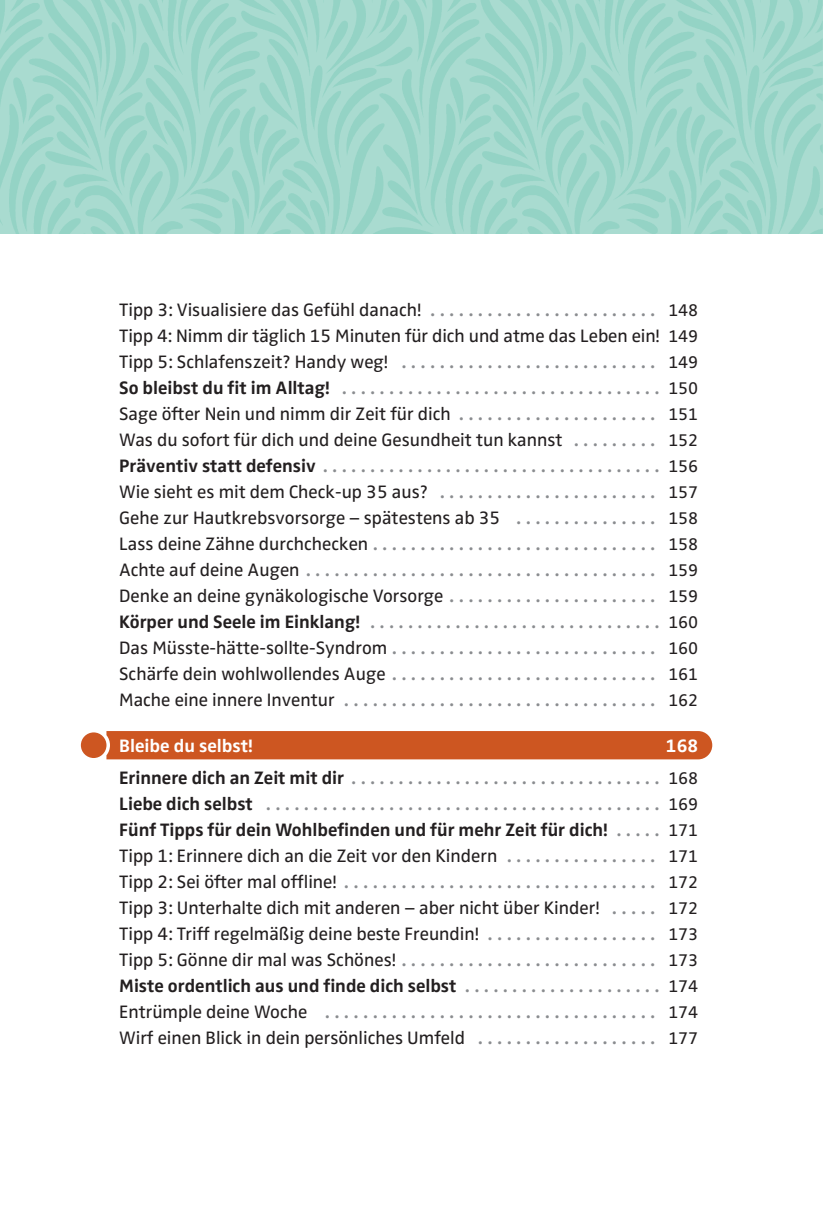
<style>
.page{position:relative;width:823px;height:1219px;background:#fff}
.page>*{position:absolute;margin:0;border:0;box-sizing:border-box;transform-origin:0 0}
.iHV_Überschrift_2{font:600 20px "Zwo Pro";color:#8a8c8f}
.iHV_Überschrift_3{font:600 20px "Zwo Pro";color:#8a8c8f}
.iHV_Überschrift_3-2{font:18.6px "Zwo Pro";color:#231f20}
.iHV_Überschrift_2-2{font:700 18.6px "Zwo Pro";color:#231f20}
.iHV_Überschrift_1{font:700 18.6px "Zwo Pro";color:#fff}
.s1{font-weight:600;font-size:20px;color:#8a8c8f}
.s2{font-size:17.4px}
.s3{font-weight:700;font-size:18.6px;color:#231f20}
.s4{font-weight:400;font-size:17.4px;color:#231f20}
.s5{font-weight:400;font-size:18.6px;color:#231f20}
.s6{font-weight:400;font-size:17.4px}
</style>
<div class="page">
<img style="left:0;top:0;width:822px;height:234px">
<svg style="left:81px;top:731px;width:630px;height:28px;background:#cf602e"></svg>
<div style="left:119px;top:735px;width:578px;height:21px;background:#cd5621"></div>
<p class="iHV_Überschrift_3-2" style="left:119px;top:299px;width:580px">Tipp 3: Visualisiere das Gefühl danach! <span class="s1">. . . . . . . . . . . . . . . . . . . . . . . .</span> <span class="s2">148</span></p>
<p class="iHV_Überschrift_3-2" style="left:119px;top:325px;width:580px">Tipp 4: Nimm dir täglich 15 Minuten für dich und atme das Leben ein! <span class="s2">149</span></p>
<p class="iHV_Überschrift_3-2" style="left:119px;top:351px;width:580px">Tipp 5: Schlafenszeit? Handy weg! <span class="s1">. . . . . . . . . . . . . . . . . . . . . . . . . . .</span> <span class="s2">149</span></p>
<p class="iHV_Überschrift_2" style="left:119px;top:376px;width:580px"><span class="s3">So bleibst du fit im Alltag!</span> . . . . . . . . . . . . . . . . . . . . . . . . . . . . . . . . . . <span class="s4">150</span></p>
<p class="iHV_Überschrift_3-2" style="left:119px;top:403px;width:580px">Sage öfter Nein und nimm dir Zeit für dich <span class="s1">. . . . . . . . . . . . . . . . . . . . .</span> <span class="s2">151</span></p>
<p class="iHV_Überschrift_3-2" style="left:119px;top:429px;width:580px">Was du sofort für dich und deine Gesundheit tun kannst <span class="s1">. . . . . . . . .</span> <span class="s2">152</span></p>
<p class="iHV_Überschrift_2" style="left:119px;top:454px;width:580px"><span class="s3">Präventiv statt defensiv</span> . . . . . . . . . . . . . . . . . . . . . . . . . . . . . . . . . . . . <span class="s4">156</span></p>
<p class="iHV_Überschrift_3-2" style="left:119px;top:481px;width:580px">Wie sieht es mit dem Check-up 35 aus? <span class="s1">. . . . . . . . . . . . . . . . . . . . . . .</span> <span class="s2">157</span></p>
<p class="iHV_Überschrift_3-2" style="left:119px;top:507px;width:580px">Gehe zur Hautkrebsvorsorge – spätestens ab 35 <span class="s1">. . . . . . . . . . . . . . .</span> <span class="s2">158</span></p>
<p class="iHV_Überschrift_3" style="left:119px;top:532px;width:580px"><span class="s5">Lass deine Zähne durchchecken</span> . . . . . . . . . . . . . . . . . . . . . . . . . . . . . . <span class="s4">158</span></p>
<p class="iHV_Überschrift_3" style="left:119px;top:558px;width:580px"><span class="s5">Achte auf deine Augen</span> . . . . . . . . . . . . . . . . . . . . . . . . . . . . . . . . . . . . . <span class="s4">159</span></p>
<p class="iHV_Überschrift_3-2" style="left:119px;top:585px;width:580px">Denke an deine gynäkologische Vorsorge <span class="s1">. . . . . . . . . . . . . . . . . . . . . .</span> <span class="s2">159</span></p>
<p class="iHV_Überschrift_2" style="left:119px;top:610px;width:580px"><span class="s3">Körper und Seele im Einklang!</span> . . . . . . . . . . . . . . . . . . . . . . . . . . . . . . . <span class="s4">160</span></p>
<p class="iHV_Überschrift_3-2" style="left:119px;top:637px;width:580px">Das Müsste-hätte-sollte-Syndrom <span class="s1">. . . . . . . . . . . . . . . . . . . . . . . . . . . .</span> <span class="s2">160</span></p>
<p class="iHV_Überschrift_3-2" style="left:119px;top:663px;width:580px">Schärfe dein wohlwollendes Auge <span class="s1">. . . . . . . . . . . . . . . . . . . . . . . . . . . .</span> <span class="s2">161</span></p>
<p class="iHV_Überschrift_3" style="left:119px;top:688px;width:580px"><span class="s5">Mache eine innere Inventur</span> . . . . . . . . . . . . . . . . . . . . . . . . . . . . . . . . . <span class="s4">162</span></p>
<p class="iHV_Überschrift_1" style="left:119px;top:735px;width:135px">Bleibe du selbst!</p>
<p class="iHV_Überschrift_1" style="left:665px;top:735px;width:34px">168</p>
<p class="iHV_Überschrift_2" style="left:119px;top:765px;width:580px"><span class="s3">Erinnere dich an Zeit mit dir</span> . . . . . . . . . . . . . . . . . . . . . . . . . . . . . . . . . <span class="s4">168</span></p>
<p class="iHV_Überschrift_2" style="left:119px;top:791px;width:580px"><span class="s3">Liebe dich selbst</span> . . . . . . . . . . . . . . . . . . . . . . . . . . . . . . . . . . . . . . . . . . <span class="s4">169</span></p>
<p class="iHV_Überschrift_2-2" style="left:119px;top:818px;width:580px">Fünf Tipps für dein Wohlbefinden und für mehr Zeit für dich! <span class="s1">. . . . .</span> <span class="s6">171</span></p>
<p class="iHV_Überschrift_3-2" style="left:119px;top:845px;width:580px">Tipp 1: Erinnere dich an die Zeit vor den Kindern <span class="s1">. . . . . . . . . . . . . . . .</span> <span class="s2">171</span></p>
<p class="iHV_Überschrift_3" style="left:119px;top:869px;width:580px"><span class="s5">Tipp 2: Sei öfter mal offline!</span> . . . . . . . . . . . . . . . . . . . . . . . . . . . . . . . . . <span class="s4">172</span></p>
<p class="iHV_Überschrift_3-2" style="left:119px;top:897px;width:580px">Tipp 3: Unterhalte dich mit anderen – aber nicht über Kinder! <span class="s1">. . . . .</span> <span class="s2">172</span></p>
<p class="iHV_Überschrift_3-2" style="left:119px;top:923px;width:580px">Tipp 4: Triff regelmäßig deine beste Freundin! <span class="s1">. . . . . . . . . . . . . . . . . .</span> <span class="s2">173</span></p>
<p class="iHV_Überschrift_3-2" style="left:119px;top:949px;width:580px">Tipp 5: Gönne dir mal was Schönes! <span class="s1">. . . . . . . . . . . . . . . . . . . . . . . . . . .</span> <span class="s2">173</span></p>
<p class="iHV_Überschrift_2-2" style="left:119px;top:974px;width:580px">Miste ordentlich aus und finde dich selbst <span class="s1">. . . . . . . . . . . . . . . . . . . . .</span> <span class="s6">174</span></p>
<p class="iHV_Überschrift_3" style="left:119px;top:999px;width:580px"><span class="s5">Entrümple deine Woche</span> . . . . . . . . . . . . . . . . . . . . . . . . . . . . . . . . . . . <span class="s4">174</span></p>
<p class="iHV_Überschrift_3-2" style="left:119px;top:1027px;width:580px">Wirf einen Blick in dein persönliches Umfeld <span class="s1">. . . . . . . . . . . . . . . . . . .</span> <span class="s2">177</span></p>
</div>
